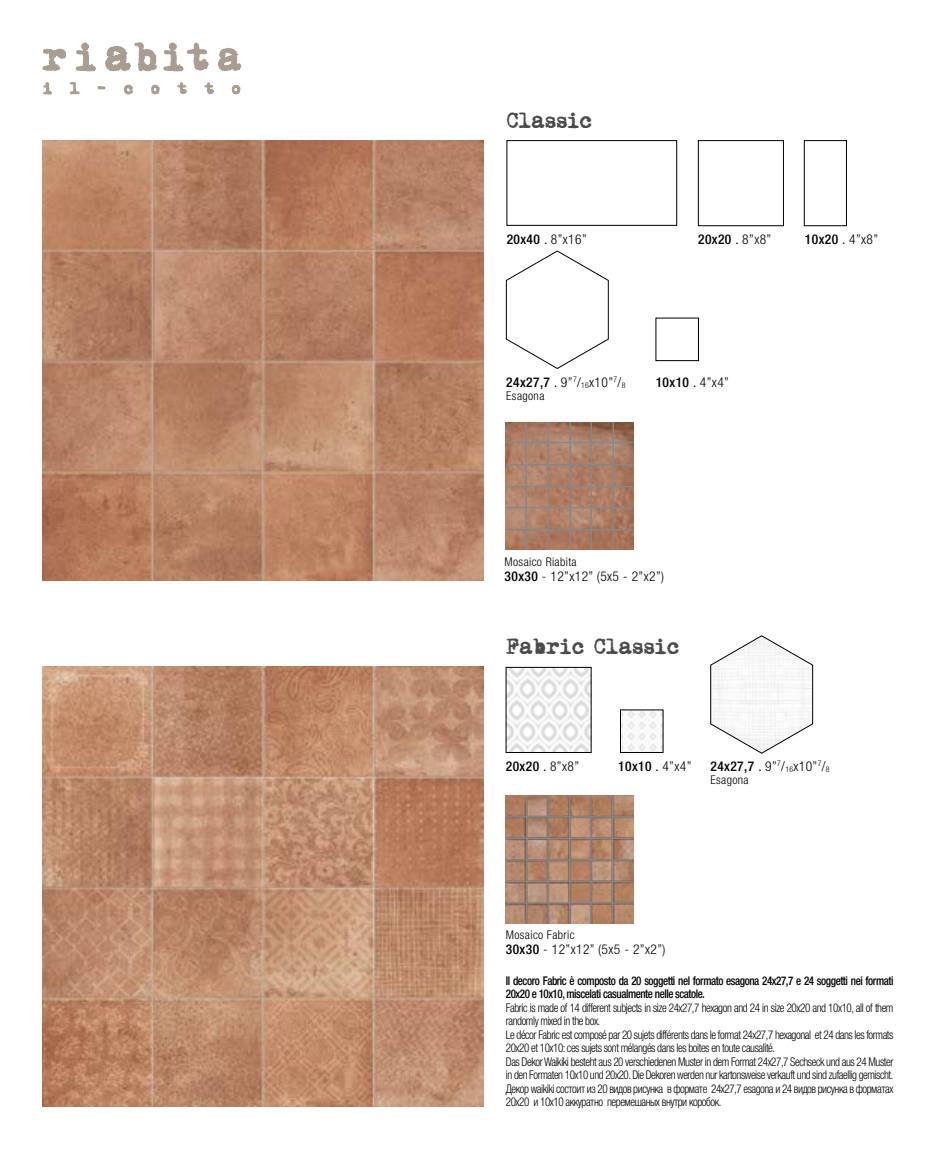
<style>
.page{position:relative;width:936px;height:1149px;background:#fff}
.page>*{position:absolute;margin:0;border:0;box-sizing:border-box;transform-origin:0 0}
.t1{font:19.5px "Moms Typewriter";color:#4a4a49}
.t2{font:300 condensed 13.5px "Helvetica Neue LT Std";letter-spacing:.03em;color:#000}
.t3{font:500 condensed 13.5px "Helvetica Neue LT Std";letter-spacing:.03em;color:#000}
.t4{font:300 condensed 12px/13.5px "Helvetica Neue LT Std";letter-spacing:-.04em;color:#000;scale:.92 1}
.t5{font:300 condensed 12px/13.5px "Helvetica Neue LTCYR";letter-spacing:-.04em;color:#000;scale:.92 1}
.t6{font:500 condensed 12px/13.5px "Helvetica Neue LT Std";letter-spacing:-.04em;color:#000;scale:.92 1}
.t7{font:300 condensed 12px "Helvetica Neue LT Std";letter-spacing:.03em;color:#000}
.s1{font-weight:500}
.s2{font-weight:400}
.s3{font-weight:300}
.s4{font-size:7.8px}
</style>
<div class="page">
<img style="left:506px;top:422px;width:127px;height:127px">
<hr style="left:525px;top:422px;width:1px;height:127px;background:#878787">
<hr style="left:547px;top:422px;width:2px;height:127px;background:#878787">
<hr style="left:569px;top:422px;width:2px;height:127px;background:#878787">
<hr style="left:590px;top:422px;width:2px;height:127px;background:#878787">
<hr style="left:612px;top:422px;width:2px;height:127px;background:#878787">
<hr style="left:506px;top:441px;width:127px;height:2px;background:#878787">
<hr style="left:506px;top:464px;width:127px;height:1px;background:#878787">
<hr style="left:506px;top:486px;width:127px;height:1px;background:#878787">
<hr style="left:506px;top:507px;width:127px;height:1px;background:#878787">
<hr style="left:506px;top:529px;width:127px;height:1px;background:#878787">
<img style="left:506px;top:795px;width:127px;height:128px">
<hr style="left:526px;top:795px;width:1px;height:128px;background:#878787">
<hr style="left:547px;top:795px;width:1px;height:128px;background:#878787">
<hr style="left:569px;top:795px;width:1px;height:128px;background:#878787">
<hr style="left:590px;top:795px;width:1px;height:128px;background:#878787">
<hr style="left:611px;top:795px;width:2px;height:128px;background:#878787">
<hr style="left:506px;top:815px;width:127px;height:2px;background:#878787">
<hr style="left:506px;top:837px;width:127px;height:1px;background:#878787">
<hr style="left:506px;top:859px;width:127px;height:1px;background:#878787">
<hr style="left:506px;top:880px;width:127px;height:1px;background:#878787">
<hr style="left:506px;top:901px;width:127px;height:2px;background:#878787">
<svg style="left:163px;top:42px;width:46px;height:30px"></svg>
<svg style="left:218px;top:48px;width:23px;height:23px"></svg>
<svg style="left:105px;top:42px;width:52px;height:29px"></svg>
<svg style="left:42px;top:42px;width:54px;height:30px"></svg>
<svg style="left:43px;top:82px;width:197px;height:13px"></svg>
<img style="left:43px;top:140px;width:440px;height:440px">
<img style="left:43px;top:666px;width:440px;height:440px">
<div style="left:804px;top:140px;width:42px;height:86px;border:1px solid #000"></div>
<div style="left:506px;top:140px;width:170px;height:85px;border:1px solid #000"></div>
<div style="left:698px;top:140px;width:85px;height:86px;border:1px solid #000"></div>
<img style="left:622px;top:711px;width:39px;height:39px">
<img style="left:508px;top:669px;width:81px;height:81px">
<svg style="left:506px;top:250px;width:102px;height:119px"></svg>
<svg style="left:710px;top:635px;width:103px;height:118px"></svg>
<h1 class="t1" style="left:506px;top:109px;width:87px">Classic</h1>
<p class="t2" style="left:506px;top:231px;width:82px"><span class="s1">20x40</span> <span class="s2">.</span> 8”x16”</p>
<p class="t3" style="left:698px;top:231px;width:75px">20x20 <span class="s2">.</span> <span class="s3">8”x8”</span></p>
<p class="t3" style="left:804px;top:231px;width:75px">10x20 <span class="s2">.</span> <span class="s3">4”x8”</span></p>
<p class="t2" style="left:506px;top:374px;width:121px"><span class="s1">24x27,7</span> <span class="s2">.</span> 9”<sup>7</sup>/<span class="s4">16</span>x10”<sup>7</sup>/<span class="s4">8</span></p>
<p class="t7" style="left:506px;top:389px;width:40px">Esagona</p>
<p class="t3" style="left:655px;top:374px;width:75px">10x10 <span class="s2">.</span> <span class="s3">4”x4”</span></p>
<p class="t7" style="left:504px;top:554px;width:74px">Mosaico Riabita</p>
<p class="t2" style="left:504px;top:568px;width:161px"><span class="s1">30x30</span> - 12”x12” (5x5 - 2”x2”)</p>
<h1 class="t1" style="left:506px;top:635px;width:175px">Fabric Classic</h1>
<p class="t3" style="left:506px;top:757px;width:75px">20x20 <span class="s2">.</span> <span class="s3">8”x8”</span></p>
<p class="t3" style="left:618px;top:757px;width:75px">10x10 <span class="s2">.</span> <span class="s3">4”x4”</span></p>
<p class="t2" style="left:710px;top:758px;width:121px"><span class="s1">24x27,7</span> <span class="s2">.</span> 9”<sup>7</sup>/<span class="s4">16</span>x10”<sup>7</sup>/<span class="s4">8</span></p>
<p class="t7" style="left:710px;top:773px;width:40px">Esagona</p>
<p class="t7" style="left:506px;top:927px;width:70px">Mosaico Fabric</p>
<p class="t2" style="left:506px;top:941px;width:161px"><span class="s1">30x30</span> - 12”x12” (5x5 - 2”x2”)</p>
<p class="t6" style="left:506px;top:973px;width:423px">Il decoro Fabric è composto da 20 soggetti nel formato esagona 24x27,7 e 24 soggetti nei formati<br>20x20 e 10x10, miscelati casualmente nelle scatole.</p>
<p class="t4" style="left:506px;top:1000px;width:423px">Fabric is made of 14 different subjects in size 24x27,7 hexagon and 24 in size 20x20 and 10x10, all of them randomly mixed in the box.<br>Le décor Fabric est composé par 20 sujets différents dans le format 24x27,7 hexagonal et 24 dans les formats 20x20 et 10x10: ces sujets sont mélangés dans les boites en toute causalité.<br>Das Dekor Waikiki besteht aus 20 verschiedenen Muster in dem Format 24x27,7 Sechseck und aus 24 Muster in den Formaten 10x10 und 20x20. Die Dekoren werden nur kartonsweise verkauft und sind zufaellig gemischt.</p>
<p class="t5" style="left:506px;top:1081px;width:423px">Декор waikiki состоит из 20 видов рисунка в формате 24x27,7 esagona и 24 видов рисунка в форматах<br>20х20 и 10х10 аккуратно перемешаных внутри коробок.</p>
</div>
